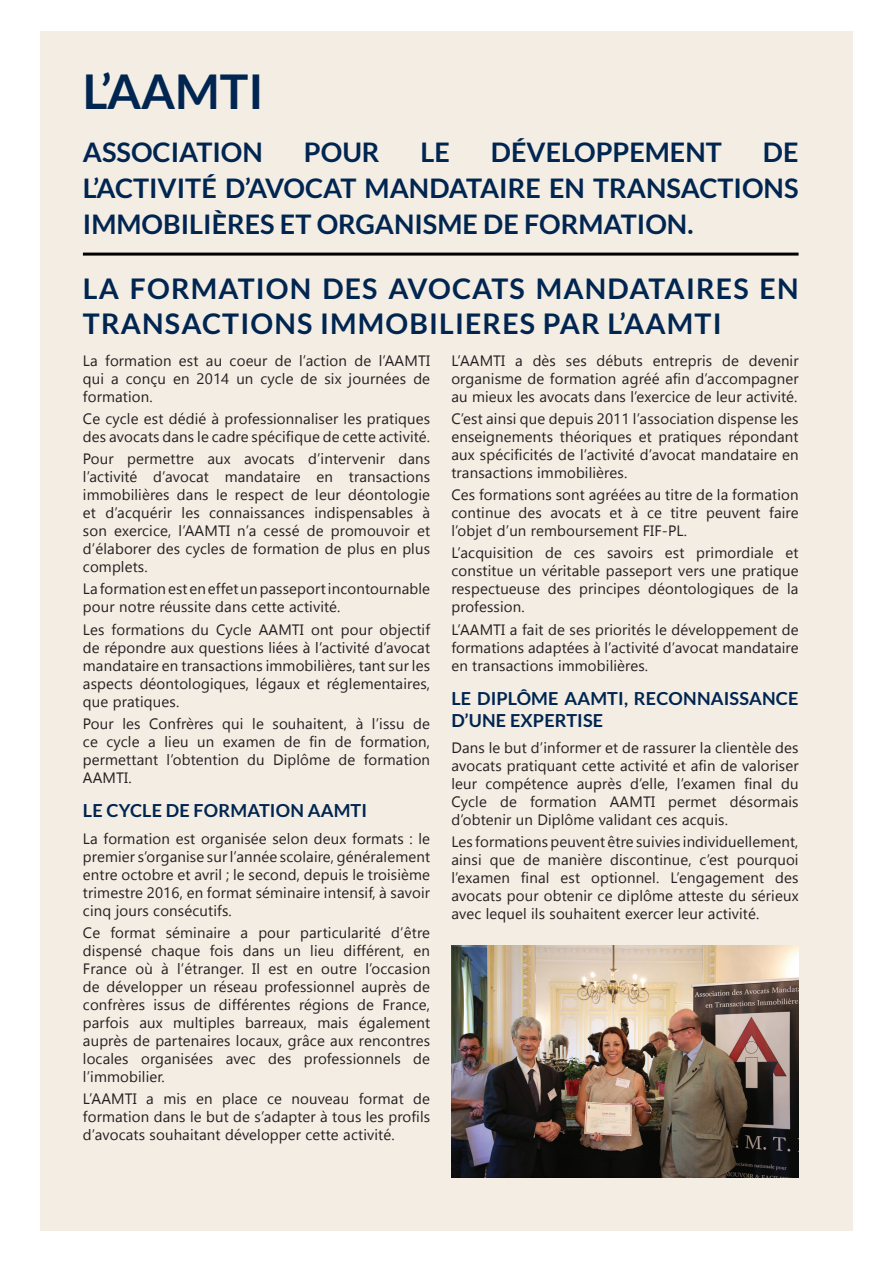
<style>
.page{position:relative;width:893px;height:1263px;background:#fff}
.page>*{position:absolute;margin:0;border:0;box-sizing:border-box;transform-origin:0 0}
.t1{font:700 48px "Lato";color:#002551}
.t2{font:700 28.5px/34.2px "Lato";letter-spacing:.04em;color:#002551}
.t3{font:700 27px/36px "Lato";color:#002551;text-align:justify}
.t4{font:700 18px/21.6px "Lato";letter-spacing:.01em;color:#002551}
.t5{font:15px/18px "Gadugi";letter-spacing:.01em;color:#231f20;text-align:justify}
</style>
<div class="page">
<div style="left:40px;top:32px;width:813px;height:1199px;background:#f3ede3"></div>
<hr style="left:83px;top:253px;width:716px;height:3px;background:#000">
<img style="left:451px;top:945px;width:348px;height:232px">
<h1 class="t1" style="left:83px;top:64px;width:158px">L’AAMTI</h1>
<h3 class="t3" style="left:83px;top:134px;width:37px">ASSO</h3>
<h3 class="t3" style="left:153px;top:134px;width:112px">CIATION</h3>
<h3 class="t3" style="left:304px;top:134px;width:75px">POUR</h3>
<h3 class="t3" style="left:421px;top:134px;width:15px">LE</h3>
<h3 class="t3" style="left:491px;top:134px;width:72px">DÉVELO</h3>
<h3 class="t3" style="left:596px;top:134px;width:53px">PPEME</h3>
<h3 class="t3" style="left:685px;top:134px;width:38px">NT</h3>
<h3 class="t3" style="left:83px;top:134px;width:716px;text-indent:680px">DE L’ACTIVITÉ D’AVOCAT MANDATAIRE EN TRANSACTIONS IMMO</h3>
<h3 class="t3" style="left:163px;top:206px;width:279px">BILIÈRES ET ORGANISME</h3>
<h3 class="t3" style="left:483px;top:206px;width:62px">DE FORMA</h3>
<h3 class="t3" style="left:621px;top:206px;width:74px">TION.</h3>
<h2 class="t2" style="left:83px;top:271px;width:713px">LA FORMATI ON DES AVOCATS MANDATAI RES EN<br>TRANSACTI ONS I MMOBI LI ERES PAR L’AAMTI</h2>
<p class="t5" style="left:83px;top:351px;width:349px">La formation est au coeur de l’action de l’AAMTI qui a conçu en 2014 un cycle de six journées de formation.</p>
<p class="t5" style="left:83px;top:409px;width:349px">Ce cycle est dédié à professionnaliser les pratiques des avocats dans le cadre spécifique de cette activité.</p>
<p class="t5" style="left:83px;top:450px;width:349px">Pour permettre aux avocats d’intervenir dans l’activité d’avocat mandataire en transactions immobilières dans le respect de leur déontologie et d’acquérir les connaissances indispensables à son exercice, l’AAMTI n’a cessé de promouvoir et d’élaborer des cycles de formation de plus en plus complets.</p>
<p class="t5" style="left:83px;top:580px;width:349px">La formation est en effet un passeport incontournable pour notre réussite dans cette activité.</p>
<p class="t5" style="left:83px;top:620px;width:349px">Les formations du Cycle AAMTI ont pour objectif de répondre aux questions liées à l’activité d’avocat mandataire en transactions immobilières, tant sur les aspects déontologiques, légaux et réglementaires, que pratiques.</p>
<p class="t5" style="left:83px;top:714px;width:349px">Pour les Confrères qui le souhaitent, à l’issu de ce cycle a lieu un examen de fin de formation, permettant l’obtention du Diplôme de formation AAMTI.</p>
<p class="t4" style="left:83px;top:800px;width:125px">LE CYCLE DE FORMA</p>
<p class="t4" style="left:259px;top:800px;width:100px">TION AAMTI</p>
<p class="t5" style="left:83px;top:829px;width:349px">La formation est organisée selon deux formats : le premier s’organise sur l’année scolaire, généralement entre octobre et avril ; le second, depuis le troisième trimestre 2016, en format séminaire intensif, à savoir cinq jours consécutifs.</p>
<p class="t5" style="left:83px;top:924px;width:349px">Ce format séminaire a pour particularité d’être dispensé chaque fois dans un lieu différent, en France où à l’étranger. Il est en outre l’occasion de développer un réseau professionnel auprès de confrères issus de différentes régions de France, parfois aux multiples barreaux, mais également auprès de partenaires locaux, grâce aux rencontres locales organisées avec des professionnels de l’immobilier.</p>
<p class="t5" style="left:83px;top:1090px;width:349px">L’AAMTI a mis en place ce nouveau format de formation dans le but de s’adapter à tous les profils d’avocats souhaitant développer cette activité.</p>
<p class="t5" style="left:451px;top:351px;width:349px">L’AAMTI a dès ses débuts entrepris de devenir organisme de formation agréé afin d’accompagner au mieux les avocats dans l’exercice de leur activité.</p>
<p class="t5" style="left:451px;top:409px;width:349px">C’est ainsi que depuis 2011 l’association dispense les enseignements théoriques et pratiques répondant aux spécificités de l’activité d’avocat mandataire en transactions immobilières.</p>
<p class="t5" style="left:451px;top:486px;width:349px">Ces formations sont agréées au titre de la formation continue des avocats et à ce titre peuvent faire l’objet d’un remboursement FIF-PL.</p>
<p class="t5" style="left:451px;top:544px;width:349px">L’acquisition de ces savoirs est primordiale et constitue un véritable passeport vers une pratique respectueuse des principes déontologiques de la profession.</p>
<p class="t5" style="left:451px;top:620px;width:349px">L’AAMTI a fait de ses priorités le développement de formations adaptées à l’activité d’avocat mandataire en transactions immobilières.</p>
<p class="t4" style="left:451px;top:687px;width:347px">LE DIPLÔME AAMTI , RECONNAISSANCE<br>D’UNE EXPERTISE</p>
<p class="t5" style="left:451px;top:739px;width:349px">Dans le but d’informer et de rassurer la clientèle des avocats pratiquant cette activité et afin de valoriser leur compétence auprès d’elle, l’examen final du Cycle de formation AAMTI permet désormais d’obtenir un Diplôme validant ces acquis.</p>
<p class="t5" style="left:451px;top:833px;width:349px">Les formations peuvent être suivies individuellement, ainsi que de manière discontinue, c’est pourquoi l’examen final est optionnel. L’engagement des avocats pour obtenir ce diplôme atteste du sérieux avec lequel ils souhaitent exercer leur activité.</p>
</div>
